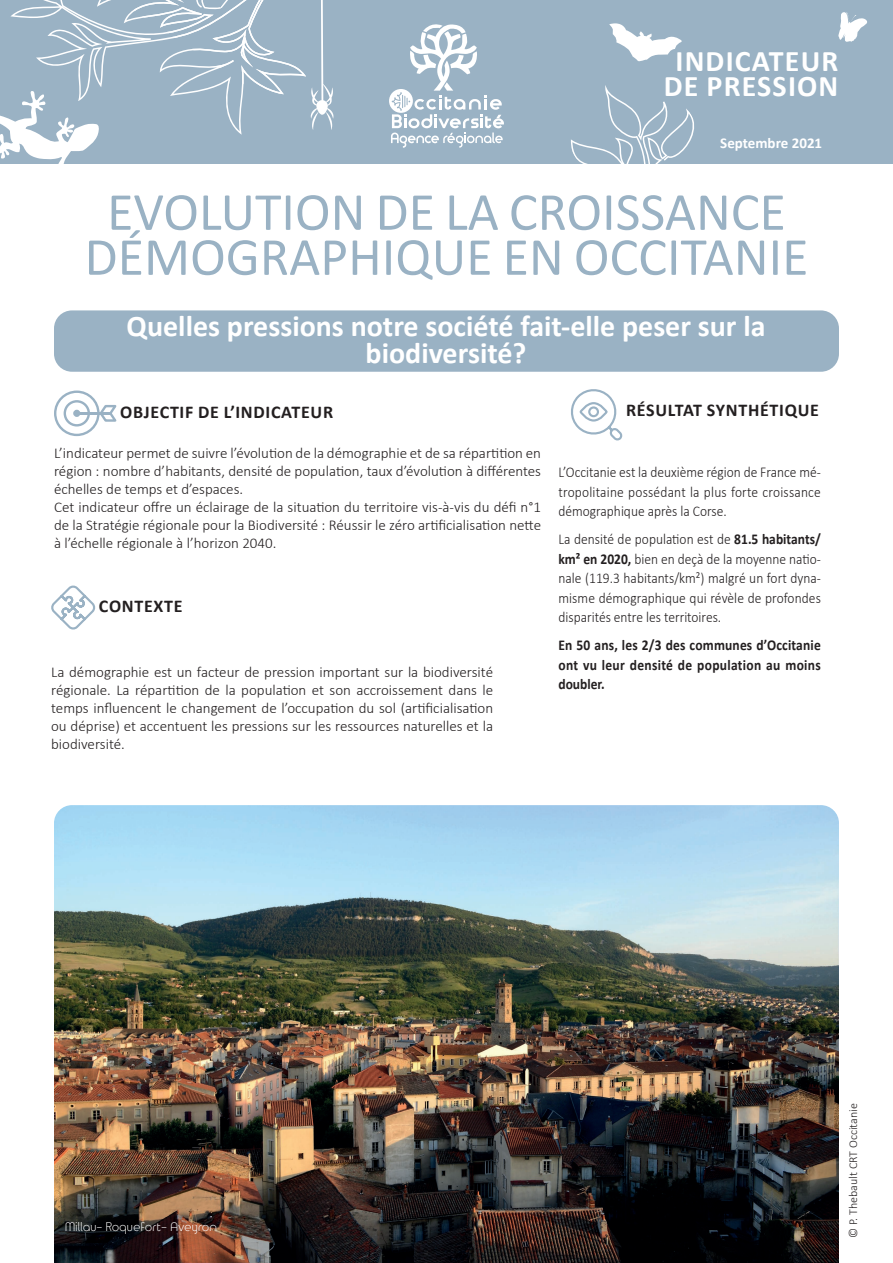
<style>
.page{position:relative;width:893px;height:1263px;background:#fff}
.page>*{position:absolute;margin:0;border:0;box-sizing:border-box;transform-origin:0 0}
.t1{font:54px/45px "Calibri";color:#9ab2c4;text-align:center}
.t2{font:700 30px/27px "Calibri";color:#fff;text-align:center}
.t3{font:700 30px/25.5px "Calibri";letter-spacing:.04em;color:#fff;text-align:center}
.t4{font:700 18px "Calibri";letter-spacing:.04em;color:#231f20}
.t5{font:300 15px/18px "Calibri";color:#231f20}
.t6{font:300 15px/19.5px "Calibri";color:#231f20;text-align:justify;scale:.9 1}
.t7{font:700 15px/19.5px "Calibri";letter-spacing:.025em;color:#231f20;text-align:justify;scale:.9 1}
.t8{font:700 15px "Calibri";color:#fff}
.t9{font:12px "Time Burner";letter-spacing:.03em;color:#fff}
.t10{font:300 12px "Calibri";color:#231f20}
.s1{font-weight:700}
</style>
<div class="page">
<div style="left:0;top:0;width:893px;height:164px;background:#9ab2c4"></div>
<svg style="left:389px;top:24px;width:115px;height:124px"></svg>
<svg style="left:571px;top:89px;width:123px;height:75px"></svg>
<svg style="left:838px;top:12px;width:29px;height:30px"></svg>
<svg style="left:0;top:0;width:334px;height:164px"></svg>
<svg style="left:609px;top:23px;width:73px;height:38px"></svg>
<img style="left:54px;top:805px;width:785px;height:458px">
<div style="left:54px;top:310px;width:785px;height:62px;background:#9ab2c4;border-radius:18px"></div>
<svg style="left:54px;top:390px;width:63px;height:47px"></svg>
<svg style="left:571px;top:389px;width:52px;height:52px"></svg>
<svg style="left:51px;top:585px;width:45px;height:45px"></svg>
<h2 class="t3" style="left:664px;top:48px;width:176px">INDICATEUR<br>DE PRESSION</h2>
<p class="t8" style="left:720px;top:132px;width:103px">Septembre 2021</p>
<h1 class="t1" style="left:84px;top:188px;width:725px">EVOLUTION DE LA CROISSANCE<br>DÉMOGRAPHIQUE EN OCCITANIE</h1>
<h2 class="t2" style="left:126px;top:312px;width:641px">Quelles pressions notre société fait-elle peser sur la biodiversité?</h2>
<p class="t4" style="left:120px;top:400px;width:215px">OBJECTIF DE L’INDICATEUR</p>
<p class="t5" style="left:54px;top:444px;width:489px">L’indicateur permet de suivre l’évolution de la démographie et de sa répartition en région : nombre d’habitants, densité de population, taux d’évolution à différentes échelles de temps et d’espaces.<br>Cet indicateur offre un éclairage de la situation du territoire vis-à-vis du défi n°1 de la Stratégie régionale pour la Biodiversité : Réussir le zéro artificialisation nette à l’échelle régionale à l’horizon 2040.</p>
<p class="t4" style="left:99px;top:593px;width:85px">CONTEXTE</p>
<p class="t5" style="left:51px;top:663px;width:443px;text-align:justify">La démographie est un facteur de pression important sur la biodiversité régionale. La répartition de la population et son accroissement dans le temps influencent le changement de l’occupation du sol (artificialisation ou déprise) et accentuent les pressions sur les ressources naturelles et la biodiversité.</p>
<p class="t4" style="left:626px;top:398px;width:194px">RÉSULTAT SYNTHÉTIQUE</p>
<p class="t6" style="left:558px;top:462px;width:293px">L’Occitanie est la deuxième région de France mé&shy;tropolitaine possédant la plus forte croissance démographique après la Corse.</p>
<p class="t6" style="left:558px;top:529px;width:293px">La densité de population est de <span class="s1">81.5 habitants/ km² en 2020,</span> bien en deçà de la moyenne natio&shy;nale (119.3 habitants/km²) malgré un fort dyna&shy;misme démographique qui révèle de profondes disparités entre les territoires.</p>
<p class="t7" style="left:558px;top:635px;width:293px">En 50 ans, les 2/3 des communes d’Occitanie ont vu leur densité de population au moins doubler.</p>
<p class="t9" style="left:66px;top:1217px;width:153px">Millau- Roquefort- Aveyron</p>
<p class="t10" style="left:846px;top:1238px;width:136px;rotate:-90deg">© P. Thebault CRT Occitanie</p>
</div>
